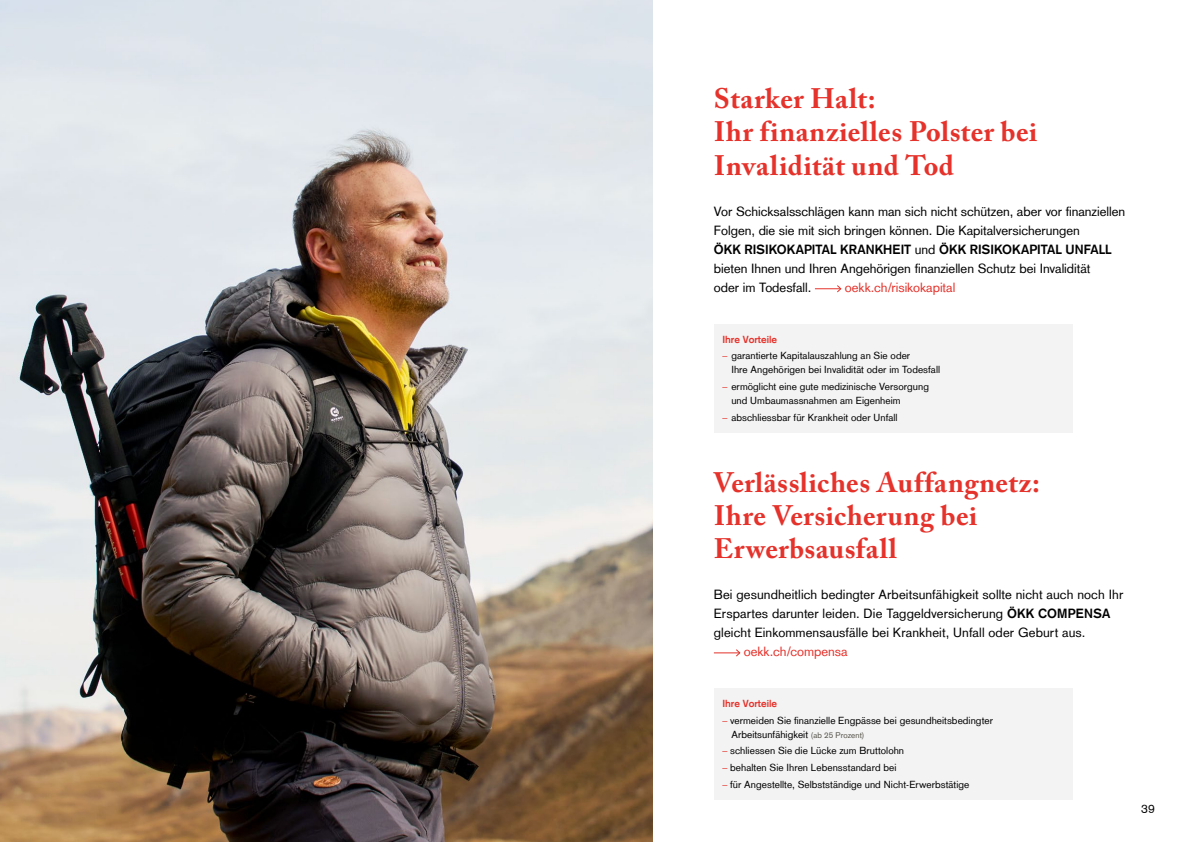
<style>
.page{position:relative;width:1191px;height:842px;background:#fff}
.page>*{position:absolute;margin:0;border:0;box-sizing:border-box;transform-origin:0 0}
.t1{font:700 28px/33px "Adobe Caslon Pro";letter-spacing:.02em;color:#e5322b}
.t2{font:13px/19px "Basic Commercial LT Com";color:#000}
.t3{font:13px "Basic Commercial LT Com";color:#e5322b}
.t4{font:12px "Basic Commercial LT Com";color:#000}
.t5{font:10px/14px "Basic Commercial LT Com";letter-spacing:.005em;color:#000}
.t6{font:700 10px "Basic Commercial LT Com";color:#e5322b}
.s1{font-weight:700}
.s2{color:#e5322b}
.s3{font-size:8px;color:#57544b}
</style>
<div class="page">
<svg style="left:815px;top:285px;width:26px;height:8px"></svg>
<div style="left:714px;top:324px;width:358px;height:108px;background:#f3f3f3"></div>
<svg style="left:714px;top:649px;width:26px;height:8px"></svg>
<div style="left:714px;top:688px;width:358px;height:111px;background:#f3f3f3"></div>
<img style="left:0;top:0;width:652px;height:842px">
<h1 class="t1" style="left:714px;top:82px;width:325px">Starker Halt:<br>Ihr finanzielles Polster bei<br>Invalidität und Tod</h1>
<p class="t2" style="left:714px;top:202px;width:413px">Vor Schicksalsschlägen kann man sich nicht schützen, aber vor finanziellen Folgen, die sie mit sich bringen können. Die Kapitalversicherungen<br><span class="s1">ÖKK RISIKOKAPITAL KRANKHEIT</span> und <span class="s1">ÖKK RISIKOKAPITAL UNFALL </span>bieten Ihnen und Ihren Angehörigen finanziellen Schutz bei Invalidität<br>oder im Todesfall.</p>
<p class="t3" style="left:844px;top:280px;width:112px">oekk.ch/risikokapital</p>
<p class="t6" style="left:722px;top:333px;width:56px">Ihre Vorteile</p>
<p class="t5" style="left:731px;top:349px;width:210px;text-indent:-9px"><span class="s2">–</span> garantierte Kapitalauszahlung an Sie oder<br>Ihre Angehörigen bei Invalidität oder im Todesfall</p>
<p class="t5" style="left:731px;top:380px;width:199px;text-indent:-9px"><span class="s2">–</span> ermöglicht eine gute medizinische Versorgung und Umbaumassnahmen am Eigenheim</p>
<p class="t5" style="left:722px;top:411px;width:177px"><span class="s2">–</span> abschliessbar für Krankheit oder Unfall</p>
<h1 class="t1" style="left:714px;top:465px;width:328px">Verlässliches Auffangnetz:<br>Ihre Versicherung bei<br>Erwerbsausfall</h1>
<p class="t2" style="left:714px;top:585px;width:411px">Bei gesundheitlich bedingter Arbeitsunfähigkeit sollte nicht auch noch Ihr<br>Erspartes darunter leiden. Die Taggeldversicherung <span class="s1">ÖKK COMPENSA </span>gleicht Einkommensausfälle bei Krankheit, Unfall oder Geburt aus.</p>
<p class="t3" style="left:743px;top:644px;width:105px">oekk.ch/compensa</p>
<p class="t6" style="left:722px;top:697px;width:56px">Ihre Vorteile</p>
<p class="t5" style="left:731px;top:713px;width:263px;text-indent:-9px"><span class="s2">–</span> vermeiden Sie finanzielle Engpässe bei gesundheitsbedingter<br>Arbeitsunfähigkeit <span class="s3">(ab 25 Prozent)</span></p>
<p class="t5" style="left:722px;top:744px;width:183px"><span class="s2">–</span> schliessen Sie die Lücke zum Bruttolohn</p>
<p class="t5" style="left:722px;top:761px;width:176px"><span class="s2">–</span> behalten Sie Ihren Lebensstandard bei</p>
<p class="t5" style="left:722px;top:778px;width:248px"><span class="s2">–</span> für Angestellte, Selbstständige und Nicht-Erwerbstätige</p>
<p class="t4" style="left:1141px;top:801px;width:15px">39</p>
</div>
